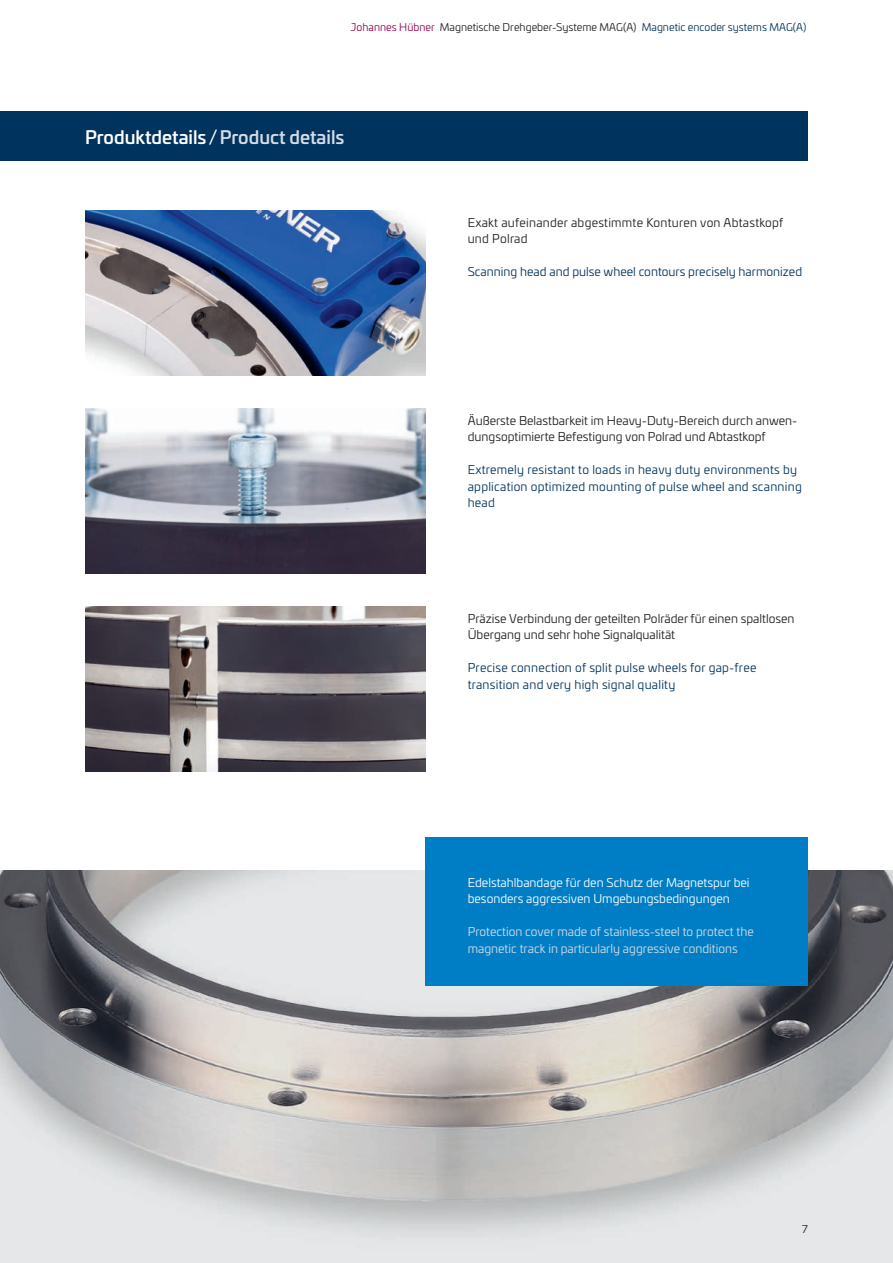
<style>
.page{position:relative;width:893px;height:1263px;background:#fff}
.page>*{position:absolute;margin:0;border:0;box-sizing:border-box;transform-origin:0 0}
.t1{font:500 18px "Univia Pro";color:#fff}
.t2{font:12px/16.5px "Univia Pro";color:#231f20}
.t3{font:12px/16.5px "Univia Pro";letter-spacing:.02em;color:#00335d}
.t4{font:12px/16.5px "Univia Pro";color:#d7dbe6}
.t5{font:12px/16.5px "Univia Pro";color:#fff}
.t6{font:12px/16.5px "Univia Pro";letter-spacing:.02em;color:#231f20}
.t7{font:12px "Univia Pro";color:#00335d}
.t8{font:10.5px "Univia Pro";color:#231f20}
.s1{color:#96014d}
.s2{color:#00335d}
.s3{color:#d7dbe6}
</style>
<div class="page">
<img style="left:0;top:870px;width:893px;height:393px">
<div style="left:0;top:111px;width:808px;height:50px;background:#00335d"></div>
<img style="left:85px;top:606px;width:340px;height:165px">
<img style="left:85px;top:210px;width:340px;height:165px">
<img style="left:85px;top:408px;width:340px;height:165px">
<div style="left:425px;top:837px;width:383px;height:149px;background:#007ec5"></div>
<p class="t8" style="left:351px;top:19px;width:457px"><span class="s1">Johannes Hübner</span> Magnetische Drehgeber-Systeme MAG(A) <span class="s2">Magnetic encoder systems MAG(A)</span></p>
<h1 class="t1" style="left:85px;top:124px;width:261px">Produktdetails /<span class="s3">Product details</span></h1>
<p class="t6" style="left:468px;top:213px;width:317px">Exakt aufeinander abgestimmte Konturen von Abtastkopf und Polrad</p>
<p class="t7" style="left:468px;top:263px;width:336px">Scanning head and pulse wheel contours precisely harmonized</p>
<p class="t2" style="left:468px;top:411px;width:331px">Äußerste Belastbarkeit im Heavy-Duty-Bereich durch anwen&shy;dungsoptimierte Befestigung von Polrad und Abtastkopf</p>
<p class="t3" style="left:468px;top:461px;width:336px">Extremely resistant to loads in heavy duty environments by application optimized mounting of pulse wheel and scanning head</p>
<p class="t2" style="left:468px;top:609px;width:328px">Präzise Verbindung der geteilten Polräder für einen spaltlosen<br>Übergang und sehr hohe Signalqualität</p>
<p class="t3" style="left:468px;top:659px;width:290px">Precise connection of split pulse wheels for gap-free transition and very high signal quality</p>
<p class="t5" style="left:468px;top:873px;width:283px">Edelstahlbandage für den Schutz der Magnetspur bei besonders aggressiven Umgebungsbedingungen</p>
<p class="t4" style="left:468px;top:923px;width:287px">Protection cover made of stainless-steel to protect the magnetic track in particularly aggressive conditions</p>
<p class="t8" style="left:802px;top:1222px;width:7px">7</p>
</div>
